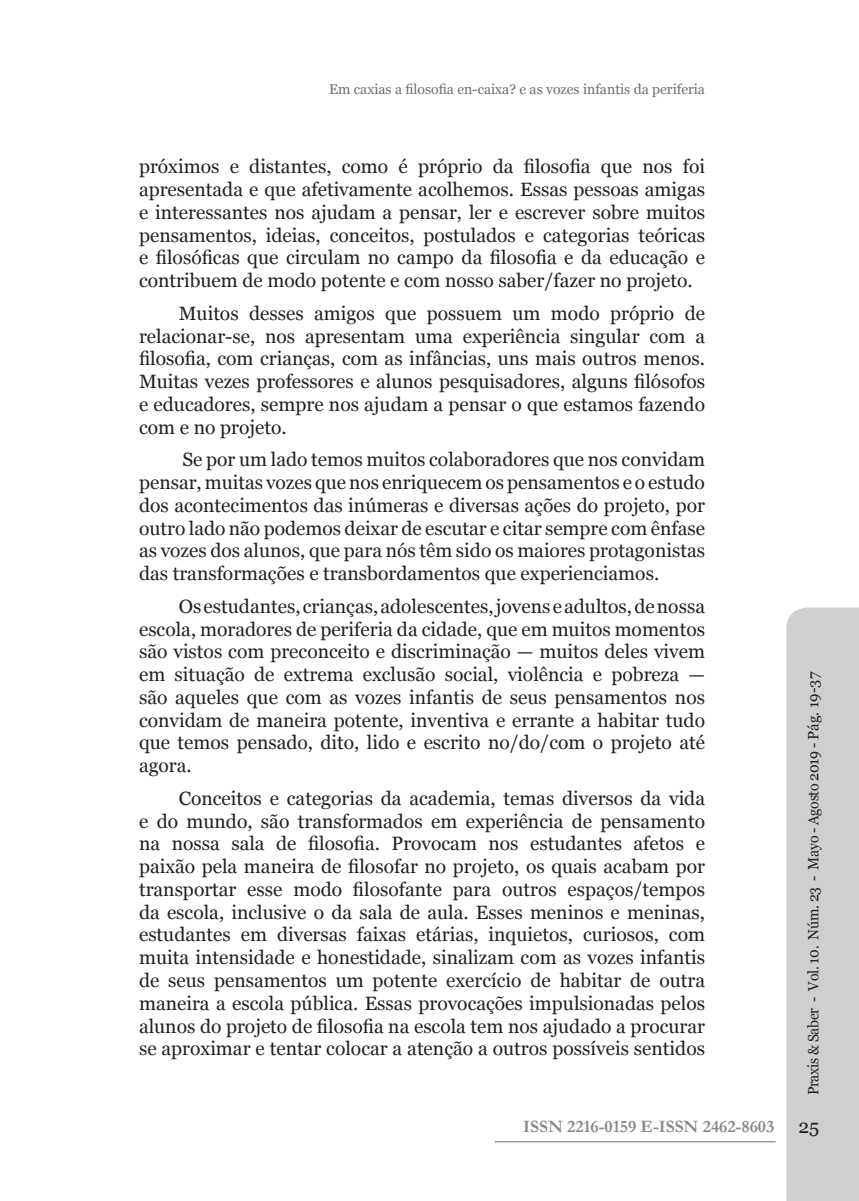
<style>
.page{position:relative;width:859px;height:1201px;background:#fff}
.page>*{position:absolute;margin:0;border:0;box-sizing:border-box;transform-origin:0 0}
.t1{font:19.25px/22.8px "Georgia";color:#231f20;text-align:justify}
.t2{font:600 17.5px "Garamond";color:#888}
.t3{font:14.88px "Georgia";letter-spacing:-.02em;color:#231f20;scale:.95 1}
.t4{font:14px "Georgia";color:#6c6d70}
</style>
<div class="page">
<div style="left:786px;top:607px;width:72px;height:593px;background:#cfcfd1"></div>
<hr style="left:494px;top:1141px;width:281px;height:1px;background:#6c6c6e">
<p class="t4" style="left:329px;top:81px;width:377px">Em caxias a filosofia en-caixa? e as vozes infantis da periferia</p>
<p class="t1" style="left:139px;top:156px;width:567px">próximos e distantes, como é próprio da filosofia que nos foi apresentada e que afetivamente acolhemos. Essas pessoas amigas e interessantes nos ajudam a pensar, ler e escrever sobre muitos pensamentos, ideias, conceitos, postulados e categorias teóricas e filosóficas que circulam no campo da filosofia e da educação e contribuem de modo potente e com nosso saber/fazer no projeto.</p>
<p class="t1" style="left:139px;top:302px;width:567px;text-indent:40px">Muitos desses amigos que possuem um modo próprio de relacionar-se, nos apresentam uma experiência singular com a filosofia, com crianças, com as infâncias, uns mais outros menos.<br>Muitas vezes professores e alunos pesquisadores, alguns filósofos e educadores, sempre nos ajudam a pensar o que estamos fazendo com e no projeto.</p>
<p class="t1" style="left:139px;top:449px;width:567px;text-indent:43px">Se por um lado temos muitos colaboradores que nos convidam pensar, muitas vozes que nos enriquecem os pensamentos e o estudo dos acontecimentos das inúmeras e diversas ações do projeto, por outro lado não podemos deixar de escutar e citar sempre com ênfase as vozes dos alunos, que para nós têm sido os maiores protagonistas das transformações e transbordamentos que experienciamos.</p>
<p class="t1" style="left:139px;top:595px;width:567px;text-indent:40px">Os estudantes, crianças, adolescentes, jovens e adultos, de nossa escola, moradores de periferia da cidade, que em muitos momentos são vistos com preconceito e discriminação — muitos deles vivem em situação de extrema exclusão social, violência e pobreza — são aqueles que com as vozes infantis de seus pensamentos nos convidam de maneira potente, inventiva e errante a habitar tudo que temos pensado, dito, lido e escrito no/do/com o projeto até agora.</p>
<p class="t1" style="left:139px;top:787px;width:567px;text-indent:40px">Conceitos e categorias da academia, temas diversos da vida e do mundo, são transformados em experiência de pensamento na nossa sala de filosofia. Provocam nos estudantes afetos e paixão pela maneira de filosofar no projeto, os quais acabam por transportar esse modo filosofante para outros espaços/tempos da escola, inclusive o da sala de aula. Esses meninos e meninas, estudantes em diversas faixas etárias, inquietos, curiosos, com muita intensidade e honestidade, sinalizam com as vozes infantis de seus pensamentos um potente exercício de habitar de outra maneira a escola pública. Essas provocações impulsionadas pelos alunos do projeto de filosofia na escola tem nos ajudado a procurar se aproximar e tentar colocar a atenção a outros possíveis sentidos</p>
<p class="t2" style="left:523px;top:1114px;width:252px">ISSN 2216-0159 E-ISSN 2462-8603</p>
<p class="t3" style="left:804px;top:1095px;width:447px;rotate:-90deg">Praxis &amp; Saber - Vol. 10. Núm. 23 - Mayo - Agosto 2019 - Pág. 19-37</p>
<p class="t1" style="left:798px;top:1115px;width:22px">25</p>
</div>
